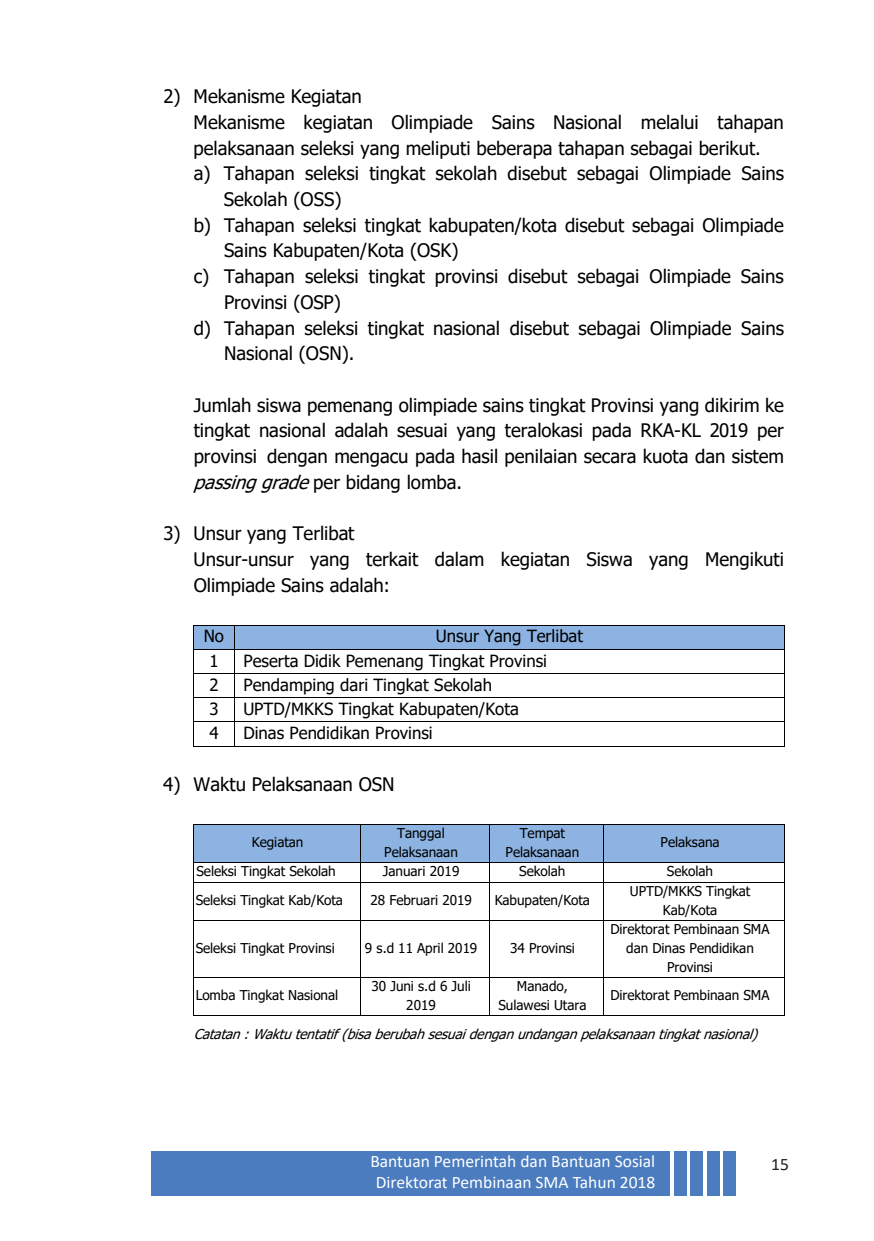
<style>
.page{position:relative;width:874px;height:1241px;background:#fff}
.page>*{position:absolute;margin:0;border:0;box-sizing:border-box;transform-origin:0 0}
.t1{font:18.55px/25.7px "Tahoma";color:#000;text-align:justify}
.t2{font:17.5px "Calibri";color:#fff}
.t3{font:17.5px "Calibri";color:#231f20}
.t4{font:16.8px "Tahoma";color:#000}
.t5{font:13.47px/18.7px "Tahoma";letter-spacing:-.005em;color:#000;text-align:center}
.t6{font:italic 13.47px "Tahoma";color:#000}
.s1{font-style:italic}
</style>
<div class="page">
<div style="left:151px;top:1151px;width:519px;height:45px;background:#4b7cbf"></div>
<div style="left:674px;top:1151px;width:12px;height:45px;background:#4b7cbf"></div>
<div style="left:690px;top:1151px;width:12px;height:45px;background:#4b7cbf"></div>
<div style="left:706px;top:1151px;width:12px;height:44px;background:#4b7cbf"></div>
<div style="left:722px;top:1151px;width:12px;height:44px;background:#4b7cbf"></div>
<div style="left:194px;top:625px;width:40px;height:24px;background:#8db3e2"></div>
<div style="left:234px;top:625px;width:550px;height:24px;background:#8db3e2"></div>
<hr style="left:194px;top:624px;width:40px;height:1px;background:#000">
<hr style="left:234px;top:624px;width:550px;height:1px;background:#000">
<hr style="left:194px;top:649px;width:40px;height:1px;background:#000">
<hr style="left:234px;top:649px;width:550px;height:1px;background:#000">
<hr style="left:194px;top:673px;width:40px;height:1px;background:#000">
<hr style="left:234px;top:673px;width:550px;height:1px;background:#000">
<hr style="left:194px;top:697px;width:40px;height:1px;background:#000">
<hr style="left:234px;top:697px;width:550px;height:1px;background:#000">
<hr style="left:194px;top:721px;width:40px;height:1px;background:#000">
<hr style="left:234px;top:721px;width:550px;height:1px;background:#000">
<svg style="left:193px;top:625px;width:1px;height:121px"></svg>
<hr style="left:194px;top:745px;width:40px;height:1px;background:#000">
<svg style="left:234px;top:624px;width:1px;height:121px"></svg>
<hr style="left:234px;top:745px;width:550px;height:1px;background:#000">
<svg style="left:784px;top:625px;width:1px;height:121px"></svg>
<div style="left:194px;top:824px;width:166px;height:37px;background:#8db3e2"></div>
<div style="left:360px;top:824px;width:128px;height:37px;background:#8db3e2"></div>
<div style="left:489px;top:824px;width:113px;height:37px;background:#8db3e2"></div>
<div style="left:603px;top:824px;width:181px;height:37px;background:#8db3e2"></div>
<hr style="left:194px;top:823px;width:166px;height:1px;background:#000">
<hr style="left:360px;top:823px;width:128px;height:1px;background:#000">
<hr style="left:489px;top:823px;width:113px;height:1px;background:#000">
<hr style="left:603px;top:823px;width:181px;height:1px;background:#000">
<hr style="left:193px;top:824px;width:1px;height:37px;background:#000">
<hr style="left:360px;top:824px;width:1px;height:37px;background:#000">
<hr style="left:488px;top:824px;width:1px;height:37px;background:#000">
<hr style="left:602px;top:824px;width:1px;height:37px;background:#000">
<hr style="left:784px;top:824px;width:1px;height:37px;background:#000">
<hr style="left:194px;top:861px;width:166px;height:1px;background:#000">
<hr style="left:360px;top:861px;width:128px;height:1px;background:#000">
<hr style="left:489px;top:861px;width:113px;height:1px;background:#000">
<hr style="left:603px;top:861px;width:181px;height:1px;background:#000">
<svg style="left:193px;top:861px;width:1px;height:21px"></svg>
<hr style="left:194px;top:881px;width:166px;height:1px;background:#000">
<svg style="left:360px;top:862px;width:1px;height:19px"></svg>
<hr style="left:360px;top:881px;width:128px;height:1px;background:#000">
<hr style="left:489px;top:881px;width:113px;height:1px;background:#000">
<hr style="left:603px;top:881px;width:181px;height:1px;background:#000">
<svg style="left:784px;top:861px;width:1px;height:21px"></svg>
<hr style="left:193px;top:882px;width:1px;height:37px;background:#000">
<hr style="left:360px;top:882px;width:1px;height:37px;background:#000">
<hr style="left:488px;top:882px;width:1px;height:37px;background:#000">
<hr style="left:602px;top:882px;width:1px;height:37px;background:#000">
<hr style="left:784px;top:882px;width:1px;height:37px;background:#000">
<hr style="left:194px;top:919px;width:166px;height:1px;background:#000">
<hr style="left:360px;top:919px;width:128px;height:1px;background:#000">
<hr style="left:489px;top:919px;width:113px;height:1px;background:#000">
<hr style="left:603px;top:919px;width:181px;height:1px;background:#000">
<hr style="left:193px;top:920px;width:1px;height:56px;background:#000">
<hr style="left:360px;top:920px;width:1px;height:56px;background:#000">
<hr style="left:488px;top:920px;width:1px;height:56px;background:#000">
<hr style="left:602px;top:920px;width:1px;height:56px;background:#000">
<hr style="left:784px;top:920px;width:1px;height:56px;background:#000">
<hr style="left:194px;top:976px;width:166px;height:1px;background:#000">
<hr style="left:360px;top:976px;width:128px;height:1px;background:#000">
<hr style="left:489px;top:976px;width:113px;height:1px;background:#000">
<hr style="left:603px;top:976px;width:181px;height:1px;background:#000">
<hr style="left:193px;top:977px;width:1px;height:38px;background:#000">
<hr style="left:194px;top:1015px;width:166px;height:1px;background:#000">
<hr style="left:360px;top:977px;width:1px;height:38px;background:#000">
<hr style="left:360px;top:1015px;width:128px;height:1px;background:#000">
<hr style="left:488px;top:977px;width:1px;height:38px;background:#000">
<hr style="left:489px;top:1015px;width:113px;height:1px;background:#000">
<hr style="left:602px;top:977px;width:1px;height:38px;background:#000">
<hr style="left:603px;top:1015px;width:181px;height:1px;background:#000">
<hr style="left:784px;top:977px;width:1px;height:38px;background:#000">
<p class="t1" style="left:163px;top:85px;width:200px">2) Mekanisme Kegiatan</p>
<p class="t1" style="left:193px;top:110px;width:591px">Mekanisme kegiatan Olimpiade Sains Nasional melalui tahapan</p>
<p class="t1" style="left:193px;top:136px;width:568px">pelaksanaan seleksi yang meliputi beberapa tahapan sebagai berikut.</p>
<p class="t1" style="left:193px;top:162px;width:591px">a) Tahapan seleksi tingkat sekolah disebut sebagai Olimpiade Sains</p>
<p class="t1" style="left:224px;top:187px;width:119px">Sekolah (OSS)</p>
<p class="t1" style="left:193px;top:213px;width:591px">b) Tahapan seleksi tingkat kabupaten/kota disebut sebagai Olimpiade</p>
<p class="t1" style="left:224px;top:239px;width:236px">Sains Kabupaten/Kota (OSK)</p>
<p class="t1" style="left:193px;top:264px;width:591px">c) Tahapan seleksi tingkat provinsi disebut sebagai Olimpiade Sains</p>
<p class="t1" style="left:224px;top:290px;width:118px">Provinsi (OSP)</p>
<p class="t1" style="left:193px;top:316px;width:591px">d) Tahapan seleksi tingkat nasional disebut sebagai Olimpiade Sains</p>
<p class="t1" style="left:224px;top:341px;width:132px">Nasional (OSN).</p>
<p class="t1" style="left:193px;top:393px;width:591px">Jumlah siswa pemenang olimpiade sains tingkat Provinsi yang dikirim ke tingkat nasional adalah sesuai yang teralokasi pada RKA-KL 2019 per provinsi dengan mengacu pada hasil penilaian secara kuota dan sistem <span class="s1">passinggrade</span>per bidang lomba.</p>
<p class="t1" style="left:193px;top:521px;width:591px;text-align:left;text-indent:-30px">3) Unsur yang Terlibat<br>Unsur-unsur yang terkait dalam kegiatan Siswa yang Mengikuti<br>Olimpiade Sains adalah:</p>
<p class="t4" style="left:204px;top:625px;width:22px">No</p>
<p class="t4" style="left:435px;top:625px;width:149px">Unsur Yang Terlibat</p>
<p class="t4" style="left:209px;top:649px;width:11px">1</p>
<p class="t4" style="left:243px;top:649px;width:305px">Peserta Didik Pemenang Tingkat Provinsi</p>
<p class="t4" style="left:209px;top:673px;width:11px">2</p>
<p class="t4" style="left:243px;top:673px;width:250px">Pendamping dari Tingkat Sekolah</p>
<p class="t4" style="left:209px;top:697px;width:11px">3</p>
<p class="t4" style="left:243px;top:697px;width:277px">UPTD/MKKS Tingkat Kabupaten/Kota</p>
<p class="t4" style="left:209px;top:722px;width:11px">4</p>
<p class="t4" style="left:243px;top:722px;width:191px">Dinas Pendidikan Provinsi</p>
<p class="t1" style="left:163px;top:772px;width:233px">4) Waktu Pelaksanaan OSN</p>
<p class="t5" style="left:252px;top:833px;width:53px">Kegiatan</p>
<p class="t5" style="left:384px;top:824px;width:75px">Tanggal<br>Pelaksanaan</p>
<p class="t5" style="left:505px;top:824px;width:75px">Tempat<br>Pelaksanaan</p>
<p class="t5" style="left:660px;top:833px;width:61px">Pelaksana</p>
<p class="t5" style="left:196px;top:862px;width:141px">Seleksi Tingkat Sekolah</p>
<p class="t5" style="left:382px;top:862px;width:78px">Januari 2019</p>
<p class="t5" style="left:519px;top:862px;width:48px">Sekolah</p>
<p class="t5" style="left:666px;top:862px;width:48px">Sekolah</p>
<p class="t5" style="left:195px;top:891px;width:149px">Seleksi Tingkat Kab/Kota</p>
<p class="t5" style="left:370px;top:891px;width:103px">28 Februari 2019</p>
<p class="t5" style="left:494px;top:891px;width:97px">Kabupaten/Kota</p>
<p class="t5" style="left:629px;top:882px;width:122px">UPTD/MKKS Tingkat<br>Kab/Kota</p>
<p class="t5" style="left:195px;top:939px;width:140px">Seleksi Tingkat Provinsi</p>
<p class="t5" style="left:364px;top:939px;width:114px">9 s.d 11 April 2019</p>
<p class="t5" style="left:509px;top:939px;width:66px">34 Provinsi</p>
<p class="t5" style="left:610px;top:920px;width:160px">Direktorat Pembinaan SMA dan Dinas Pendidikan<br>Provinsi</p>
<p class="t5" style="left:195px;top:986px;width:144px">Lomba Tingkat Nasional</p>
<p class="t5" style="left:371px;top:977px;width:101px">30 Juni s.d 6 Juli<br>2019</p>
<p class="t5" style="left:498px;top:977px;width:89px">Manado,<br>Sulawesi Utara</p>
<p class="t5" style="left:610px;top:986px;width:160px">Direktorat Pembinaan SMA</p>
<p class="t6" style="left:193px;top:1025px;width:571px">Catatan:Waktutentatif(bisaberubahsesuaidenganundanganpelaksanaantingkatnasional)</p>
<p class="t2" style="left:370px;top:1149px;width:286px">Bantuan Pemerintah dan Bantuan Sosial</p>
<p class="t3" style="left:770px;top:1151px;width:19px">15</p>
<p class="t2" style="left:375px;top:1170px;width:281px">Direktorat Pembinaan SMA Tahun 2018</p>
</div>
